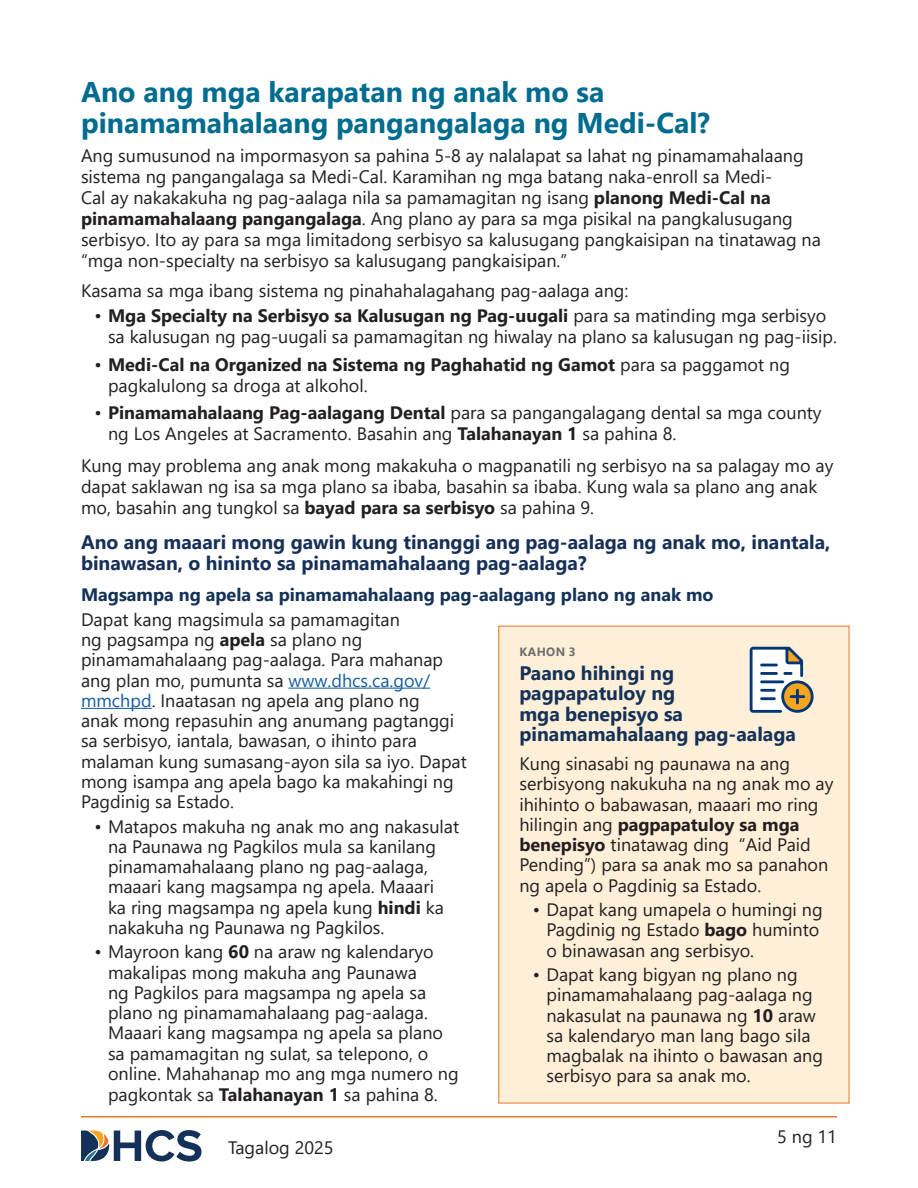
<style>
.page{position:relative;width:918px;height:1188px;background:#fff}
.page>*{position:absolute;margin:0;border:0;box-sizing:border-box;transform-origin:0 0}
.t1{font:700 28.5px/31.5px "Segoe UI";color:#006c90}
.t2{font:700 19.5px/21px "Segoe UI";color:#173059}
.t3{font:700 19.5px/20.2px "Segoe UI";color:#143158}
.t4{font:18px/20.2px "Segoe UI";color:#231f20}
.t5{font:700 18px/21px "Segoe UI";color:#231f20}
.t6{font:700 18px "Segoe UI";color:#143158}
.H3-box_number{font:700 12px "Segoe UI";letter-spacing:.035em;color:#6e6e6e}
.s1{font-weight:700}
.s2{font-weight:400}
.s3{color:#175d9e}
</style>
<div class="page">
<hr style="left:81px;top:1116px;width:756px;height:2px;background:#ed7325">
<svg style="left:81px;top:1130px;width:121px;height:32px"></svg>
<hr style="left:289px;top:688px;width:141px;height:1px;background:#175d9e">
<hr style="left:81px;top:708px;width:71px;height:1px;background:#175d9e">
<div style="left:499px;top:626px;width:350px;height:477px;background:#feefd8"></div>
<svg style="left:750px;top:647px;width:64px;height:66px;background:#babbb7"></svg>
<h2 class="t1" style="left:81px;top:74px;width:631px">Ano ang mga karapatan ng anak mo sa pinamamahalaang pangangalaga ng Medi-Cal?</h2>
<p class="t4" style="left:81px;top:144px;width:741px;line-height:21px">Ang sumusunod na impormasyon sa pahina 5-8 ay nalalapat sa lahat ng pinamamahalaang sistema ng pangangalaga sa Medi-Cal. Karamihan ng mga batang naka-enroll sa Medi-<br>Cal ay nakakakuha ng pag-aalaga nila sa pamamagitan ng isang <span class="s1">planong Medi-Cal na pinamamahalaang pangangalaga</span>. Ang plano ay para sa mga pisikal na pangkalusugang serbisyo. Ito ay para sa mga limitadong serbisyo sa kalusugang pangkaisipan na tinatawag na “mga non-specialty na serbisyo sa kalusugang pangkaisipan.”</p>
<p class="t4" style="left:81px;top:279px;width:549px">Kasama sa mga ibang sistema ng pinahahalagahang pag-aalaga ang:</p>
<p class="t4" style="left:108px;top:304px;width:730px;line-height:21px;text-indent:-14px">• <span class="s1">Mga Specialty na Serbisyo sa Kalusugan ng Pag-uugali</span> para sa matinding mga serbisyo sa kalusugan ng pag-uugali sa pamamagitan ng hiwalay na plano sa kalusugan ng pag-iisip.</p>
<p class="t5" style="left:108px;top:353px;width:684px;text-indent:-14px"><span class="s2">•</span> Medi-Cal na Organized na Sistema ng Paghahatid ng Gamot <span class="s2">para sa paggamot ng pagkalulong sa droga at alkohol.</span></p>
<p class="t4" style="left:108px;top:401px;width:715px;line-height:21px;text-indent:-14px">• <span class="s1">Pinamamahalaang Pag-aalagang Dental</span> para sa pangangalagang dental sa mga county ng Los Angeles at Sacramento. Basahin ang <span class="s1">Talahanayan 1</span> sa pahina 8.</p>
<p class="t4" style="left:81px;top:454px;width:754px;line-height:21px">Kung may problema ang anak mong makakuha o magpanatili ng serbisyo na sa palagay mo ay dapat saklawan ng isa sa mga plano sa ibaba, basahin sa ibaba. Kung wala sa plano ang anak mo, basahin ang tungkol sa <span class="s1">bayad para sa serbisyo</span> sa pahina 9.</p>
<h3 class="t2" style="left:81px;top:530px;width:751px">Ano ang maaari mong gawin kung tinanggi ang pag-aalaga ng anak mo, inantala, binawasan, o hininto sa pinamamahalaang pag-aalaga?</h3>
<h4 class="t6" style="left:81px;top:578px;width:634px">Magsampa ng apela sa pinamamahalaang pag-aalagang plano ng anak mo</h4>
<p class="t4" style="left:81px;top:608px;width:387px">Dapat kang magsimula sa pamamagitan<br>ng pagsampa ng <span class="s1">apela</span> sa plano ng pinamamahalaang pag-aalaga. Para mahanap ang plan mo, pumunta sa <span class="s3">www.dhcs.ca.gov/ mmchpd</span>. Inaatasan ng apela ang plano ng<br>anak mong repasuhin ang anumang pagtanggi sa serbisyo, iantala, bawasan, o ihinto para malaman kung sumasang-ayon sila sa iyo. Dapat mong isampa ang apela bago ka makahingi ng Pagdinig sa Estado.</p>
<p class="t4" style="left:108px;top:815px;width:353px;text-indent:-14px">• Matapos makuha ng anak mo ang nakasulat na Paunawa ng Pagkilos mula sa kanilang pinamamahalaang plano ng pag-aalaga, maaari kang magsampa ng apela. Maaari<br>ka ring magsampa ng apela kung <span class="s1">hindi</span> ka nakakuha ng Paunawa ng Pagkilos.</p>
<p class="t4" style="left:108px;top:940px;width:352px;text-indent:-14px">• Mayroon kang <span class="s1">60</span> na araw ng kalendaryo makalipas mong makuha ang Paunawa<br>ng Pagkilos para magsampa ng apela sa plano ng pinamamahalaang pag-aalaga.<br>Maaari kang magsampa ng apela sa plano sa pamamagitan ng sulat, sa telepono, o online. Mahahanap mo ang mga numero ng pagkontak sa <span class="s1">Talahanayan 1</span> sa pahina 8.</p>
<p class="H3-box_number" style="left:520px;top:640px;width:58px">KAHON 3</p>
<h3 class="t3" style="left:519px;top:661px;width:278px">Paano hihingi ng pagpapatuloy ng<br>mga benepisyo sa pinamamahalaang pag-aalaga</h3>
<p class="t4" style="left:519px;top:752px;width:316px">Kung sinasabi ng paunawa na ang serbisyong nakukuha na ng anak mo ay ihihinto o babawasan, maaari mo ring hilingin ang <span class="s1">pagpapatuloy sa mga benepisyo</span> tinatawag ding “Aid Paid Pending”) para sa anak mo sa panahon ng apela o Pagdinig sa Estado.</p>
<p class="t4" style="left:546px;top:898px;width:278px;text-indent:-14px">• Dapat kang umapela o humingi ng<br>Pagdinig ng Estado <span class="s1">bago</span> huminto o binawasan ang serbisyo.</p>
<p class="t4" style="left:546px;top:963px;width:278px;text-indent:-14px">• Dapat kang bigyan ng plano ng pinamamahalaang pag-aalaga ng nakasulat na paunawa ng <span class="s1">10</span> araw sa kalendaryo man lang bago sila magbalak na ihinto o bawasan ang serbisyo para sa anak mo.</p>
<p class="t4" style="left:228px;top:1136px;width:107px">Tagalog 2025</p>
<p class="t4" style="left:777px;top:1125px;width:61px">5 ng 11</p>
</div>
